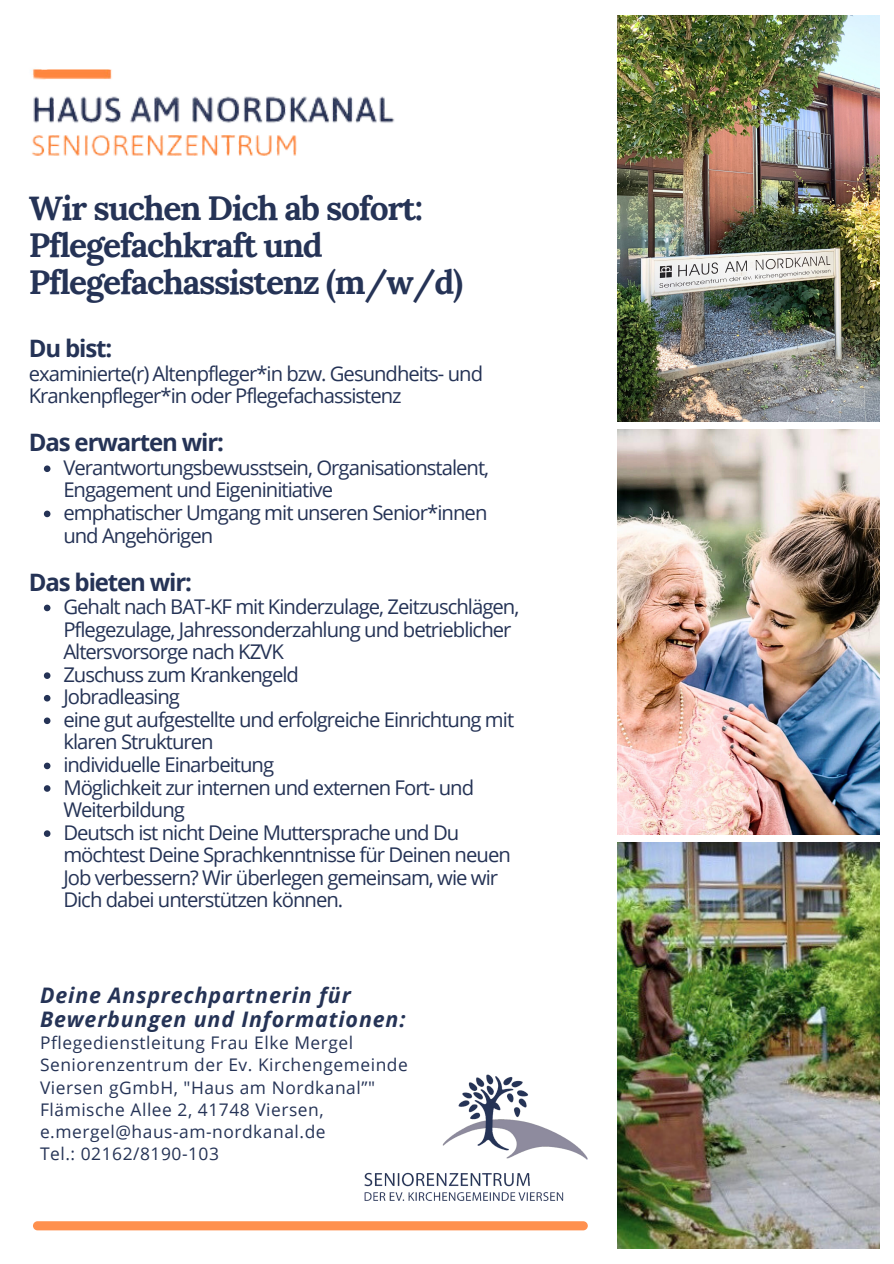
<style>
.page{position:relative;width:894px;height:1264px;background:#fff}
.page>*{position:absolute;margin:0;border:0;box-sizing:border-box;transform-origin:0 0}
.t1{font:700 33.6px/37.2px "Lora";letter-spacing:-.04em;color:#253356}
.t2{font:700 24px "Open Sans";letter-spacing:-.05em;color:#253356}
.t3{font:italic 700 21.45px "Open Sans";letter-spacing:.04em;color:#253356}
.t4{font:20.25px/22.5px "Open Sans";letter-spacing:-.045em;color:#253356}
.t5{font:17.4px "Open Sans";letter-spacing:.03em;color:#253356}
</style>
<div class="page">
<img style="left:364px;top:1074px;width:224px;height:127px">
<div style="left:33px;top:1221px;width:554px;height:9px;background:#ff904e;border-radius:5px"></div>
<img style="left:32px;top:69px;width:363px;height:87px">
<svg style="left:44px;top:465px;width:6px;height:7px"></svg>
<svg style="left:44px;top:510px;width:6px;height:7px"></svg>
<svg style="left:44px;top:604px;width:6px;height:7px"></svg>
<svg style="left:44px;top:672px;width:6px;height:7px"></svg>
<svg style="left:44px;top:695px;width:6px;height:6px"></svg>
<svg style="left:44px;top:717px;width:6px;height:7px"></svg>
<svg style="left:44px;top:762px;width:6px;height:7px"></svg>
<svg style="left:44px;top:785px;width:6px;height:6px"></svg>
<svg style="left:44px;top:830px;width:6px;height:7px"></svg>
<img style="left:617px;top:15px;width:262px;height:406px">
<img style="left:617px;top:429px;width:262px;height:405px">
<img style="left:617px;top:842px;width:262px;height:406px">
<p class="t1" style="left:29px;top:189px;width:395px">Wir suchen Dich ab sofort:</p>
<p class="t1" style="left:29px;top:226px;width:435px">Pflegefachkraft und<br>Pflegefachassistenz (m/w/d)</p>
<p class="t2" style="left:29px;top:332px;width:85px">Du bist:</p>
<p class="t4" style="left:29px;top:362px;width:455px">examinierte(r) Altenpfleger*in bzw. Gesundheits- und<br>Krankenpfleger*in oder Pflegefachassistenz</p>
<p class="t2" style="left:29px;top:426px;width:197px">Das erwarten wir:</p>
<p class="t4" style="left:63px;top:456px;width:427px">Verantwortungsbewusstsein, Organisationstalent,<br>Engagement und Eigeninitiative</p>
<p class="t4" style="left:63px;top:501px;width:425px">emphatischer Umgang mit unseren Senior*innen und Angehörigen</p>
<p class="t2" style="left:29px;top:565px;width:165px">Das bieten wir:</p>
<p class="t4" style="left:63px;top:595px;width:457px">Gehalt nach BAT-KF mit Kinderzulage, Zeitzuschlägen,<br>Pflegezulage, Jahressonderzahlung und betrieblicher<br>Altersvorsorge nach KZVK</p>
<p class="t4" style="left:63px;top:662px;width:237px">Zuschuss zum Krankengeld</p>
<p class="t4" style="left:63px;top:685px;width:118px">Jobradleasing</p>
<p class="t4" style="left:63px;top:707px;width:452px">eine gut aufgestellte und erfolgreiche Einrichtung mit klaren Strukturen</p>
<p class="t4" style="left:63px;top:753px;width:212px">individuelle Einarbeitung</p>
<p class="t4" style="left:63px;top:775px;width:412px">Möglichkeit zur internen und externen Fort- und<br>Weiterbildung</p>
<p class="t4" style="left:63px;top:820px;width:449px">Deutsch ist nicht Deine Muttersprache und Du möchtest Deine Sprachkenntnisse für Deinen neuen Job verbessern? Wir überlegen gemeinsam, wie wir Dich dabei unterstützen können.</p>
<p class="t3" style="left:40px;top:979px;width:312px">Deine Ansprechpartnerin für</p>
<p class="t3" style="left:40px;top:1004px;width:367px">Bewerbungen und Informationen:</p>
<p class="t5" style="left:40px;top:1030px;width:314px">Pflegedienstleitung Frau Elke Mergel</p>
<p class="t5" style="left:40px;top:1052px;width:369px">Seniorenzentrum der Ev. Kirchengemeinde</p>
<p class="t5" style="left:40px;top:1074px;width:336px">Viersen gGmbH, "Haus am Nordkanal”"</p>
<p class="t5" style="left:40px;top:1097px;width:285px">Flämische Allee 2, 41748 Viersen,</p>
<p class="t5" style="left:40px;top:1119px;width:287px">e.mergel@haus-am-nordkanal.de</p>
<p class="t5" style="left:40px;top:1141px;width:180px">Tel.: 02162/8190-103</p>
</div>
